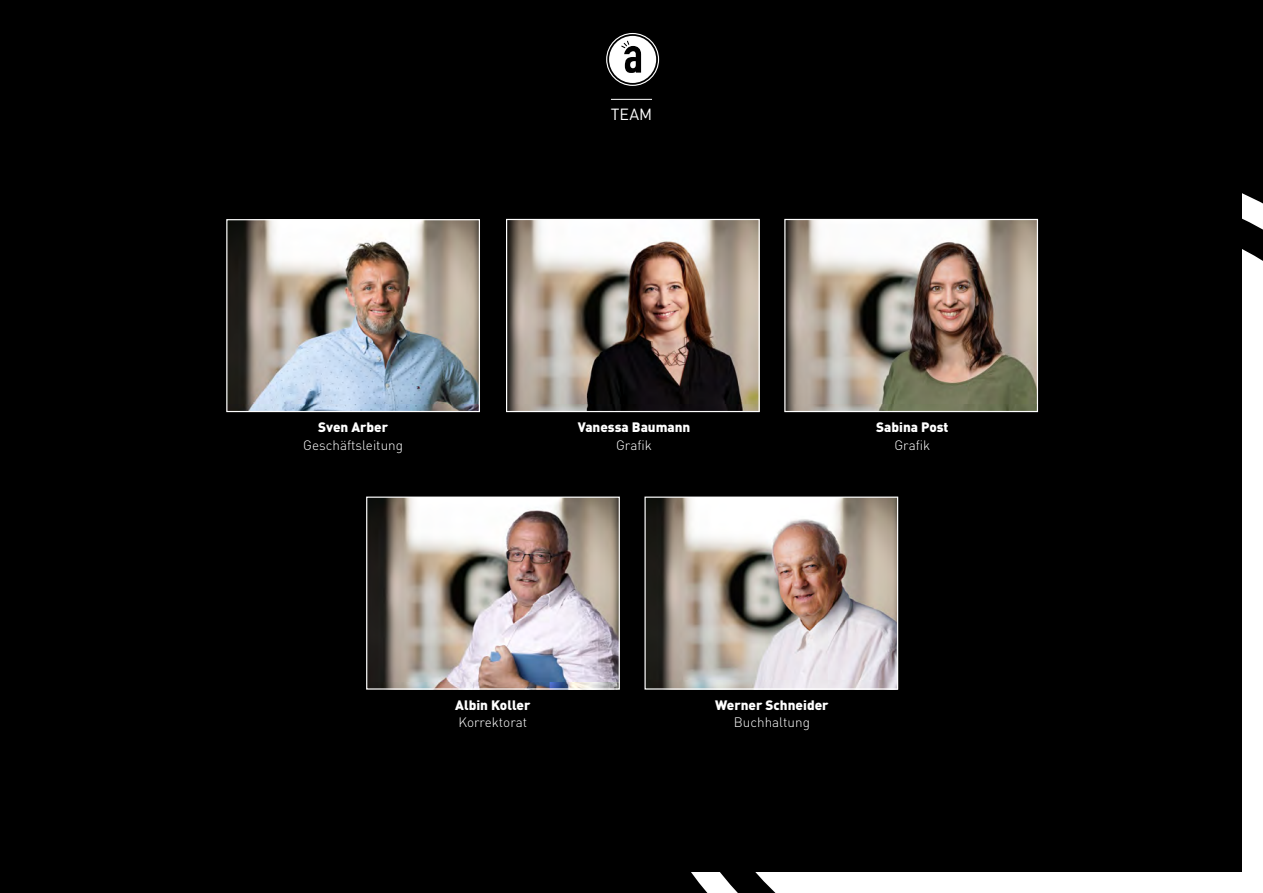
<style>
.page{position:relative;width:1263px;height:893px;background:#000}
.page>*{position:absolute;margin:0;border:0;box-sizing:border-box;transform-origin:0 0}
.t1{font:15.9px "DIN Pro";color:#fff}
.t2{font:900 13.5px "DIN Pro";color:#fff}
.t3{font:300 13.5px "DIN Pro";color:#fff}
</style>
<div class="page">
<div style="left:691px;top:193px;width:572px;height:700px;background:#fff"></div>
<div style="left:0;top:115px;width:1242px;height:757px;background:#000"></div>
<div style="left:606px;top:33px;width:53px;height:53px;border:1px solid #fff;border-radius:50%"></div>
<svg style="left:609px;top:36px;width:47px;height:47px"></svg>
<hr style="left:611px;top:99px;width:41px;height:1px;background:#fff">
<img style="left:228px;top:221px;width:250px;height:189px">
<div style="left:226px;top:219px;width:254px;height:193px;border:1px solid #fff"></div>
<img style="left:368px;top:499px;width:250px;height:189px">
<div style="left:366px;top:497px;width:254px;height:193px;border:1px solid #fff"></div>
<img style="left:646px;top:499px;width:250px;height:189px">
<div style="left:644px;top:497px;width:254px;height:193px;border:1px solid #fff"></div>
<img style="left:508px;top:221px;width:250px;height:189px">
<div style="left:506px;top:219px;width:254px;height:193px;border:1px solid #fff"></div>
<img style="left:786px;top:221px;width:250px;height:189px">
<div style="left:784px;top:219px;width:254px;height:193px;border:1px solid #fff"></div>
<p class="t1" style="left:611px;top:101px;width:43px">TEAM</p>
<p class="t2" style="left:318px;top:416px;width:72px">Sven Arber</p>
<p class="t3" style="left:303px;top:434px;width:101px">Geschäftsleitung</p>
<p class="t2" style="left:578px;top:416px;width:114px">Vanessa Baumann</p>
<p class="t3" style="left:616px;top:434px;width:37px">Grafik</p>
<p class="t2" style="left:876px;top:416px;width:74px">Sabina Post</p>
<p class="t3" style="left:894px;top:434px;width:37px">Grafik</p>
<p class="t2" style="left:455px;top:693px;width:77px">Albin Koller</p>
<p class="t3" style="left:458px;top:712px;width:70px">Korrektorat</p>
<p class="t2" style="left:715px;top:694px;width:115px">Werner Schneider</p>
<p class="t3" style="left:734px;top:712px;width:78px">Buchhaltung</p>
</div>
